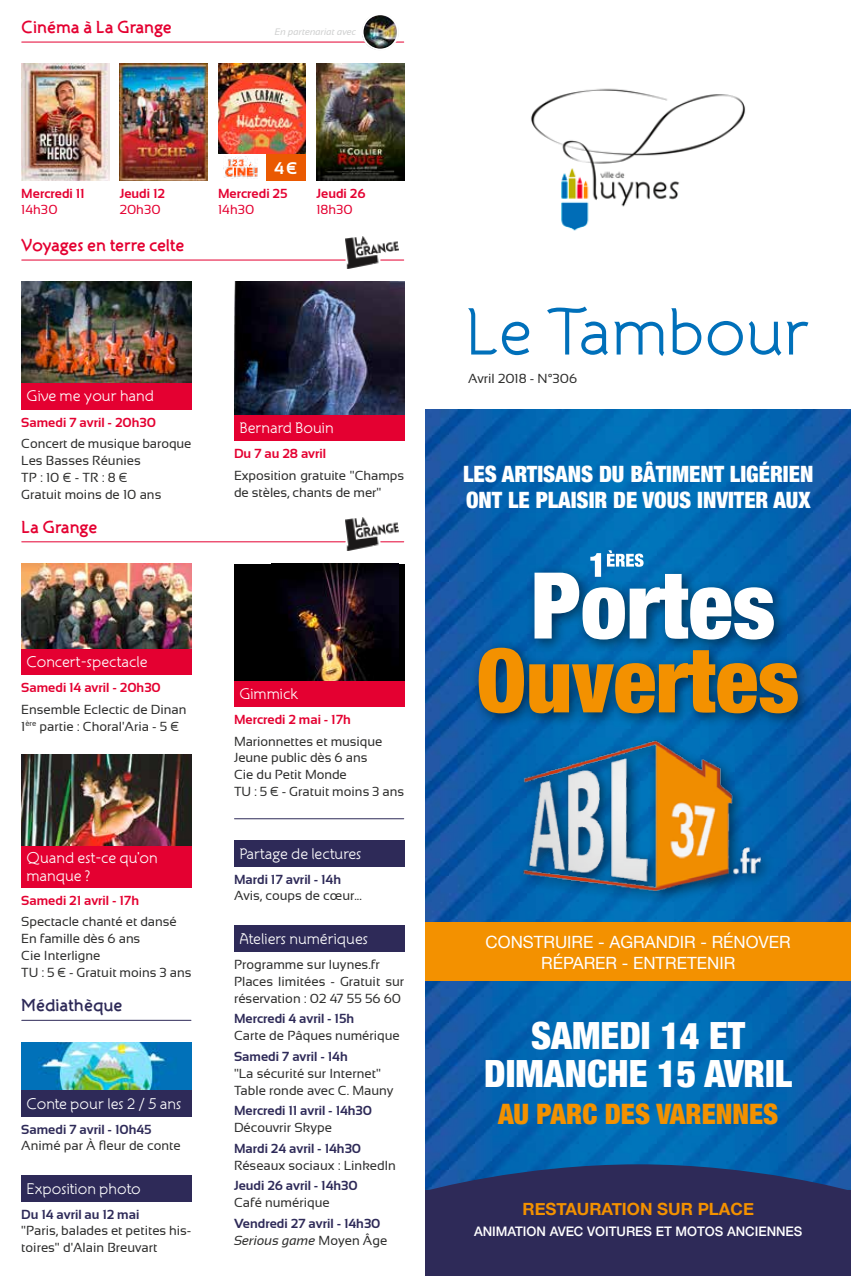
<style>
.page{position:relative;width:851px;height:1276px;background:#fff}
.page>*{position:absolute;margin:0;border:0;box-sizing:border-box;transform-origin:0 0}
.t1{font:900 condensed 37.5px/37.5px "Helvetica Neue";color:#fff;text-align:center}
.t2{font:900 condensed 28.2px "Helvetica Neue";color:#f39100}
.t3{font:900 condensed 22.5px/26.2px "Helvetica Neue";color:#fff}
.t4{font:16.8px/20.5px "Helvetica Neue";color:#fff;text-align:center}
.t5{font:700 16.8px "Atelier Sans ITC Std";letter-spacing:-.01em;color:#e40031}
.t6{font:700 16.8px "Helvetica Neue";color:#f39100}
.t7{font:700 16.8px "Atelier Sans ITC Std";color:#2e2a58}
.t8{font:700 16.8px "Sansation";color:#fff}
.t9{font:15px/18.8px "Atelier Sans ITC Std";color:#fff}
.t10{font:15px "Atelier Sans ITC Std";letter-spacing:-.025em;color:#fff}
.t11{font:13.2px/17px "Sansation";color:#2e2e2d}
.t12{font:700 13.2px/17px "Sansation";color:#2e2a58}
.t13{font:700 13.2px "Sansation";color:#e40031}
.t14{font:500 13.2px "Helvetica Neue";color:#fff}
.t15{font:13.2px "Sansation";color:#e40031}
.t16{font:italic 9.3px "Sansation";color:#cfd0d0}
.s1{font-weight:400;font-style:italic;color:#2e2e2d}
.s2{font-weight:400;color:#2e2e2d}
</style>
<div class="page">
<hr style="left:22px;top:42px;width:381px;height:1px;background:#e40031">
<img style="left:361px;top:13px;width:38px;height:37px;border-radius:19px">
<div style="left:361px;top:13px;width:38px;height:37px;border:2px solid #fff;border-radius:50%"></div>
<img style="left:531px;top:88px;width:215px;height:143px">
<svg style="left:468px;top:306px;width:340px;height:50px"></svg>
<div style="left:21px;top:383px;width:170px;height:26px;background:#e40031"></div>
<img style="left:21px;top:282px;width:170px;height:101px">
<hr style="left:22px;top:1020px;width:169px;height:1px;background:#2e2a58">
<img style="left:345px;top:236px;width:54px;height:33px">
<hr style="left:22px;top:259px;width:323px;height:1px;background:#e40031">
<svg style="left:380px;top:259px;width:23px;height:1px"></svg>
<img style="left:425px;top:409px;width:425px;height:755px">
<div style="left:234px;top:925px;width:170px;height:26px;background:#2e2a58"></div>
<img style="left:218px;top:64px;width:88px;height:90px">
<img style="left:21px;top:64px;width:88px;height:117px">
<img style="left:120px;top:64px;width:87px;height:117px">
<img style="left:316px;top:64px;width:88px;height:117px">
<img style="left:223px;top:157px;width:35px;height:21px">
<div style="left:266px;top:154px;width:40px;height:27px;background:#ea5901"></div>
<div style="left:234px;top:415px;width:170px;height:26px;background:#e40031"></div>
<img style="left:234px;top:282px;width:170px;height:133px">
<div style="left:21px;top:845px;width:170px;height:43px;background:#e40031"></div>
<img style="left:21px;top:755px;width:170px;height:90px">
<img style="left:345px;top:518px;width:54px;height:33px">
<hr style="left:22px;top:541px;width:323px;height:1px;background:#e40031">
<svg style="left:380px;top:541px;width:23px;height:1px"></svg>
<div style="left:234px;top:680px;width:170px;height:27px;background:#e40031"></div>
<div style="left:234px;top:563px;width:170px;height:117px;background:#000"></div>
<img style="left:284px;top:563px;width:115px;height:117px">
<div style="left:21px;top:648px;width:170px;height:27px;background:#e40031"></div>
<img style="left:21px;top:563px;width:170px;height:85px">
<div style="left:515px;top:734px;width:263px;height:171px;background:#000;opacity:.5"></div>
<img style="left:505px;top:734px;width:266px;height:169px">
<svg style="left:425px;top:1164px;width:425px;height:27px;background:#223b73"></svg>
<div style="left:425px;top:1191px;width:425px;height:85px;background:#2e2a58"></div>
<div style="left:470px;top:640px;width:342px;height:88px;background:#000;opacity:.5"></div>
<svg style="left:478px;top:648px;width:319px;height:65px;background:#92793a"></svg>
<div style="left:526px;top:565px;width:262px;height:90px;background:#000;opacity:.5"></div>
<svg style="left:534px;top:550px;width:239px;height:89px"></svg>
<div style="left:425px;top:922px;width:425px;height:59px;background:#f39100"></div>
<hr style="left:234px;top:818px;width:169px;height:1px;background:#2e2a58">
<div style="left:21px;top:1090px;width:170px;height:26px;background:#2e2a58"></div>
<img style="left:21px;top:1042px;width:170px;height:48px">
<div style="left:21px;top:1175px;width:170px;height:26px;background:#2e2a58"></div>
<div style="left:234px;top:840px;width:170px;height:26px;background:#2e2a58"></div>
<p class="t5" style="left:21px;top:17px;width:152px">Cinéma à La Grange</p>
<p class="t16" style="left:275px;top:27px;width:83px">En partenariat avec</p>
<p class="t13" style="left:21px;top:186px;width:65px">Mercredi 11</p>
<p class="t15" style="left:21px;top:202px;width:38px">14h30</p>
<p class="t13" style="left:120px;top:186px;width:47px">Jeudi 12</p>
<p class="t15" style="left:120px;top:202px;width:42px">20h30</p>
<p class="t5" style="left:21px;top:235px;width:165px">Voyages en terre celte</p>
<p class="t8" style="left:274px;top:158px;width:25px">4 €</p>
<p class="t13" style="left:218px;top:186px;width:71px">Mercredi 25</p>
<p class="t15" style="left:218px;top:202px;width:38px">14h30</p>
<p class="t13" style="left:316px;top:186px;width:50px">Jeudi 26</p>
<p class="t15" style="left:316px;top:202px;width:38px">18h30</p>
<p class="t9" style="left:27px;top:387px;width:129px">Give me your hand</p>
<p class="t11" style="left:21px;top:435px;width:172px">Concert de musique baroque<br>Les Basses Réunies<br>TP : 10 € - TR : 8 €<br>Gratuit moins de 10 ans</p>
<p class="t13" style="left:21px;top:415px;width:136px">Samedi 7 avril - 20h30</p>
<p class="t5" style="left:21px;top:516px;width:78px">La Grange</p>
<p class="t9" style="left:239px;top:418px;width:96px">Bernard Bouin</p>
<p class="t11" style="left:234px;top:467px;width:172px">Exposition gratuite "Champs de stèles, chants de mer"</p>
<p class="t13" style="left:234px;top:446px;width:94px">Du 7 au 28 avril</p>
<p class="t9" style="left:27px;top:652px;width:123px">Concert-spectacle</p>
<p class="t11" style="left:21px;top:700px;width:167px">Ensemble Eclectic de Dinan<br>1<sup>ère</sup> partie : Choral'Aria - 5 €</p>
<p class="t13" style="left:21px;top:680px;width:141px">Samedi 14 avril - 20h30</p>
<p class="t9" style="left:27px;top:848px;width:133px">Quand est-ce qu'on manque ?</p>
<p class="t11" style="left:21px;top:913px;width:172px">Spectacle chanté et dansé<br>En famille dès 6 ans<br>Cie Interligne<br>TU : 5 € - Gratuit moins 3 ans</p>
<p class="t13" style="left:21px;top:893px;width:119px">Samedi 21 avril - 17h</p>
<p class="t7" style="left:21px;top:995px;width:103px">Médiathèque</p>
<p class="t9" style="left:27px;top:1093px;width:156px">Conte pour les 2 / 5 ans</p>
<p class="t12" style="left:21px;top:1120px;width:132px">Samedi 7 avril - 10h45</p>
<p class="t11" style="left:21px;top:1136px;width:161px">Animé par À fleur de conte</p>
<p class="t9" style="left:27px;top:1179px;width:116px">Exposition photo</p>
<p class="t12" style="left:21px;top:1205px;width:120px">Du 14 avril au 12 mai</p>
<p class="t11" style="left:21px;top:1221px;width:172px">"Paris, balades et petites his&shy;toires" d'Alain Breuvart</p>
<p class="t9" style="left:239px;top:684px;width:61px">Gimmick</p>
<p class="t11" style="left:234px;top:732px;width:172px">Marionnettes et musique<br>Jeune public dès 6 ans<br>Cie du Petit Monde<br>TU : 5 € - Gratuit moins 3 ans</p>
<p class="t13" style="left:234px;top:712px;width:118px">Mercredi 2 mai - 17h</p>
<p class="t10" style="left:239px;top:844px;width:124px">Partage de lectures</p>
<p class="t12" style="left:234px;top:871px;width:109px">Mardi 17 avril - 14h</p>
<p class="t11" style="left:234px;top:886px;width:129px">Avis, coups de cœur...</p>
<p class="t9" style="left:239px;top:929px;width:130px">Ateliers numériques</p>
<p class="t11" style="left:234px;top:956px;width:172px">Programme sur luynes.fr<br>Places limitées - Gratuit sur réservation : 02 47 55 56 60</p>
<p class="t12" style="left:234px;top:1010px;width:122px">Mercredi 4 avril - 15h</p>
<p class="t11" style="left:234px;top:1027px;width:167px">Carte de Pâques numérique</p>
<p class="t12" style="left:234px;top:1047px;width:115px">Samedi 7 avril - 14h</p>
<p class="t11" style="left:234px;top:1064px;width:161px">"La sécurité sur Internet"<br>Table ronde avec C. Mauny</p>
<p class="t12" style="left:234px;top:1102px;width:139px">Mercredi 11 avril - 14h30</p>
<p class="t11" style="left:234px;top:1119px;width:99px">Découvrir Skype</p>
<p class="t12" style="left:234px;top:1139px;width:128px">Mardi 24 avril - 14h30</p>
<p class="t11" style="left:234px;top:1156px;width:163px">Réseaux sociaux : Linkedln</p>
<p class="t12" style="left:234px;top:1177px;width:125px">Jeudi 26 avril - 14h30</p>
<p class="t11" style="left:234px;top:1194px;width:97px">Café numérique</p>
<p class="t12" style="left:234px;top:1214px;width:155px">Vendredi 27 avril - 14h30<br><span class="s1">Serious game</span> <span class="s2">Moyen Âge</span></p>
<p class="t11" style="left:468px;top:370px;width:111px">Avril 2018 - N°306</p>
<h3 class="t3" style="left:463px;top:459px;width:352px">LES ARTISANS DU BÂTIMENT LIGÉRIEN<br>ONT LE PLAISIR DE VOUS INVITER AUX</h3>
<p class="t4" style="left:485px;top:932px;width:306px">CONSTRUIRE - AGRANDIR - RÉNOVER<br>RÉPARER - ENTRETENIR</p>
<h1 class="t1" style="left:484px;top:1015px;width:309px">SAMEDI 14 ET<br>DIMANCHE 15 AVRIL</h1>
<h2 class="t2" style="left:498px;top:1091px;width:282px">AU PARC DES VARENNES</h2>
<p class="t6" style="left:522px;top:1196px;width:233px">RESTAURATION SUR PLACE</p>
<p class="t14" style="left:474px;top:1220px;width:330px">ANIMATION AVEC VOITURES ET MOTOS ANCIENNES</p>
</div>
